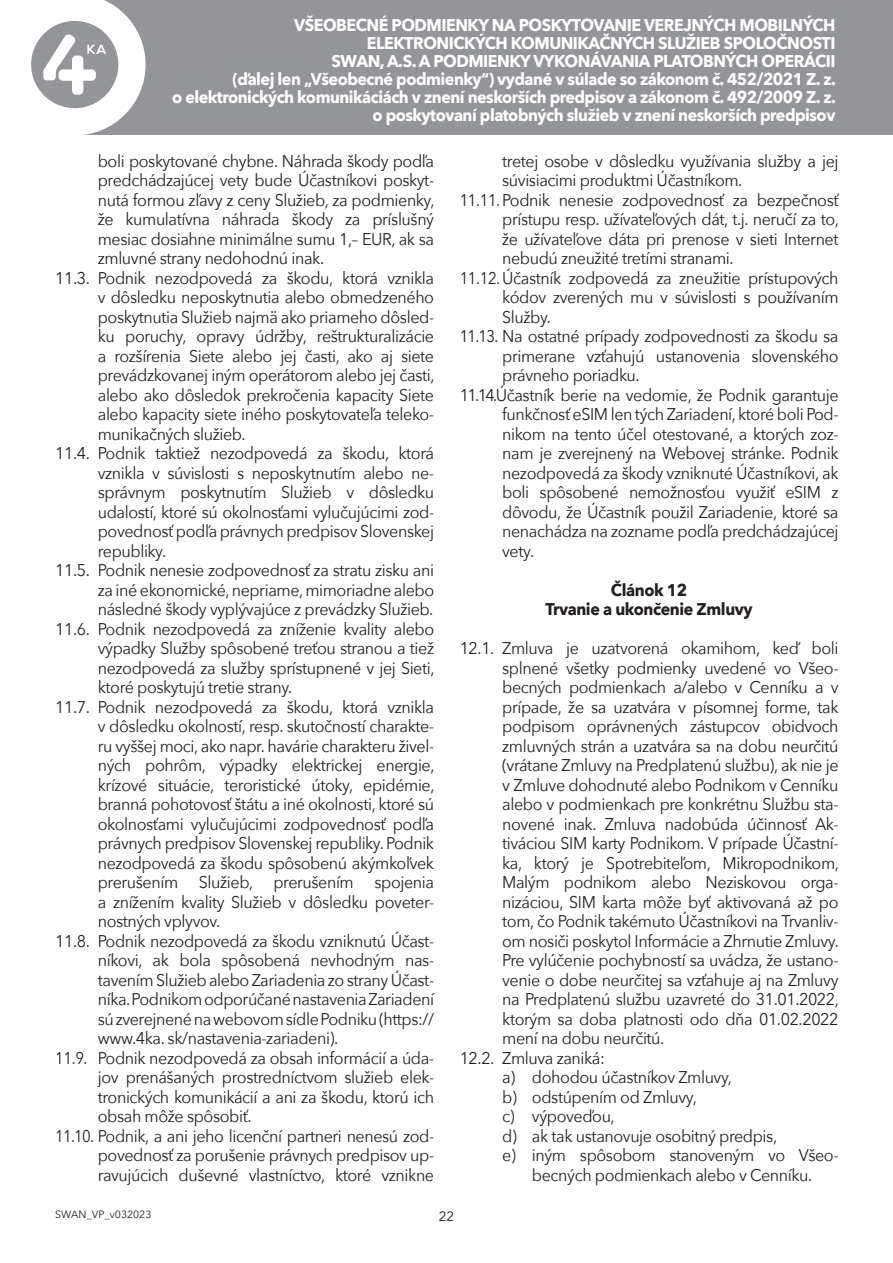
<style>
.page{position:relative;width:893px;height:1263px;background:#fff}
.page>*{position:absolute;margin:0;border:0;box-sizing:border-box;transform-origin:0 0}
.t1{font:16.95px "Avenir Next";letter-spacing:-.025em;color:#231f20;scale:.95 1}
.t2{font:700 16.95px/18px "Avenir Next";letter-spacing:-.03em;color:#fff;text-align:right;scale:.95 1}
.t3{font:16.95px "Avenir Next";letter-spacing:-.025em;color:#231f20;scale:.88 1}
.t4{font:700 16.95px/19.5px "Avenir Next";letter-spacing:-.025em;color:#231f20;text-align:center;scale:.95 1}
.t5{font:13.5px "Avenir";color:#231f20}
.t6{font:10.5px "Avenir Next";color:#231f20}
</style>
<div class="page">
<div style="left:0;top:0;width:893px;height:135px;background:#939598"></div>
<svg style="left:0;top:0;width:146px;height:135px"></svg>
<p class="t2" style="left:172px;top:16px;width:700px">VŠEOBECNÉ PODMIENKY NA POSKYTOVANIE VEREJNÝCH MOBILNÝCH ELEKTRONICKÝCH KOMUNIKAČNÝCH SLUŽIEB SPOLOČNOSTI<br>SWAN, A.S. A PODMIENKY VYKONÁVANIA PLATOBNÝCH OPERÁCII<br>(ďalej len „Všeobecné podmienky“) vydané v súlade so zákonom č. 452/2021 Z. z.<br>o elektronických komunikáciách v znení neskorších predpisov a zákonom č. 492/2009 Z. z. o poskytovaní platobných služieb v znení neskorších predpisov</p>
<p class="t1" style="left:98px;top:147px;width:356px">boli poskytované chybne. Náhrada škody podľa</p>
<p class="t1" style="left:98px;top:166px;width:356px">predchádzajúcej vety bude Účastníkovi poskyt-</p>
<p class="t1" style="left:98px;top:186px;width:356px">nutá formou zľavy z ceny Služieb, za podmienky,</p>
<p class="t1" style="left:98px;top:205px;width:356px">že kumulatívna náhrada škody za príslušný</p>
<p class="t1" style="left:98px;top:225px;width:356px">mesiac dosiahne minimálne sumu 1,– EUR, ak sa</p>
<p class="t1" style="left:98px;top:244px;width:240px">zmluvné strany nedohodnú inak.</p>
<p class="t1" style="left:55px;top:264px;width:400px">11.3. Podnik nezodpovedá za škodu, ktorá vznikla</p>
<p class="t1" style="left:98px;top:283px;width:356px">v dôsledku neposkytnutia alebo obmedzeného</p>
<p class="t1" style="left:98px;top:303px;width:356px">poskytnutia Služieb najmä ako priameho dôsled-</p>
<p class="t1" style="left:98px;top:322px;width:356px">ku poruchy, opravy údržby, reštrukturalizácie</p>
<p class="t1" style="left:98px;top:342px;width:356px">a rozšírenia Siete alebo jej časti, ako aj siete</p>
<p class="t1" style="left:98px;top:361px;width:356px">prevádzkovanej iným operátorom alebo jej časti,</p>
<p class="t1" style="left:98px;top:381px;width:356px">alebo ako dôsledok prekročenia kapacity Siete</p>
<p class="t1" style="left:98px;top:400px;width:356px">alebo kapacity siete iného poskytovateľa teleko-</p>
<p class="t1" style="left:98px;top:420px;width:157px">munikačných služieb.</p>
<p class="t1" style="left:55px;top:439px;width:400px">11.4. Podnik taktiež nezodpovedá za škodu, ktorá</p>
<p class="t1" style="left:98px;top:459px;width:356px">vznikla v súvislosti s neposkytnutím alebo ne-</p>
<p class="t1" style="left:98px;top:478px;width:356px">správnym poskytnutím Služieb v dôsledku</p>
<p class="t1" style="left:98px;top:498px;width:356px">udalostí, ktoré sú okolnosťami vylučujúcimi zod-</p>
<p class="t1" style="left:98px;top:517px;width:356px">povednosť podľa právnych predpisov Slovenskej</p>
<p class="t1" style="left:98px;top:537px;width:74px">republiky.</p>
<p class="t1" style="left:55px;top:556px;width:400px">11.5. Podnik nenesie zodpovednosť za stratu zisku ani</p>
<p class="t1" style="left:98px;top:576px;width:356px">za iné ekonomické, nepriame, mimoriadne alebo</p>
<p class="t1" style="left:98px;top:595px;width:355px">následné škody vyplývajúce z prevádzky Služieb.</p>
<p class="t1" style="left:55px;top:615px;width:400px">11.6. Podnik nezodpovedá za zníženie kvality alebo</p>
<p class="t1" style="left:98px;top:634px;width:356px">výpadky Služby spôsobené treťou stranou a tiež</p>
<p class="t1" style="left:98px;top:654px;width:356px">nezodpovedá za služby sprístupnené v jej Sieti,</p>
<p class="t1" style="left:98px;top:673px;width:206px">ktoré poskytujú tretie strany.</p>
<p class="t1" style="left:55px;top:693px;width:400px">11.7. Podnik nezodpovedá za škodu, ktorá vznikla</p>
<p class="t1" style="left:98px;top:712px;width:356px">v dôsledku okolností, resp. skutočností charakte-</p>
<p class="t1" style="left:98px;top:732px;width:356px">ru vyššej moci, ako napr. havárie charakteru živel-</p>
<p class="t1" style="left:98px;top:751px;width:356px">ných pohrôm, výpadky elektrickej energie,</p>
<p class="t1" style="left:98px;top:771px;width:356px">krízové situácie, teroristické útoky, epidémie,</p>
<p class="t1" style="left:98px;top:790px;width:356px">branná pohotovosť štátu a iné okolnosti, ktoré sú</p>
<p class="t1" style="left:98px;top:810px;width:356px">okolnosťami vylučujúcimi zodpovednosť podľa</p>
<p class="t1" style="left:98px;top:829px;width:356px">právnych predpisov Slovenskej republiky. Podnik</p>
<p class="t1" style="left:98px;top:849px;width:356px">nezodpovedá za škodu spôsobenú akýmkoľvek</p>
<p class="t1" style="left:98px;top:868px;width:356px">prerušením Služieb, prerušením spojenia</p>
<p class="t1" style="left:98px;top:888px;width:356px">a znížením kvality Služieb v dôsledku poveter-</p>
<p class="t1" style="left:98px;top:907px;width:131px">nostných vplyvov.</p>
<p class="t1" style="left:55px;top:927px;width:400px">11.8. Podnik nezodpovedá za škodu vzniknutú Účast-</p>
<p class="t1" style="left:98px;top:946px;width:356px">níkovi, ak bola spôsobená nevhodným nas-</p>
<p class="t1" style="left:98px;top:966px;width:356px">tavením Služieb alebo Zariadenia zo strany Účast-</p>
<p class="t1" style="left:98px;top:985px;width:356px">níka. Podnikom odporúčané nastavenia Zariadení</p>
<p class="t1" style="left:98px;top:1005px;width:356px">sú zverejnené na webovom sídle Podniku (https://</p>
<p class="t1" style="left:98px;top:1024px;width:255px">www.4ka. sk/nastavenia-zariadeni).</p>
<p class="t3" style="left:55px;top:1044px;width:432px">11.9. Podnik nezodpovedá za obsah informácií a úda-</p>
<p class="t1" style="left:98px;top:1063px;width:356px">jov prenášaných prostredníctvom služieb elek-</p>
<p class="t1" style="left:98px;top:1083px;width:356px">tronických komunikácií a ani za škodu, ktorú ich</p>
<p class="t1" style="left:98px;top:1102px;width:163px">obsah môže spôsobiť.</p>
<p class="t3" style="left:55px;top:1122px;width:432px">11.10. Podnik, a ani jeho licenční partneri nenesú zod-</p>
<p class="t1" style="left:98px;top:1141px;width:356px">povednosť za porušenie právnych predpisov up-</p>
<p class="t1" style="left:98px;top:1161px;width:356px">ravujúcich duševné vlastníctvo, ktoré vznikne</p>
<p class="t1" style="left:502px;top:147px;width:356px">tretej osobe v dôsledku využívania služby a jej</p>
<p class="t1" style="left:502px;top:166px;width:254px">súvisiacimi produktmi Účastníkom.</p>
<p class="t3" style="left:460px;top:186px;width:432px">11.11. Podnik nenesie zodpovednosť za bezpečnosť</p>
<p class="t1" style="left:502px;top:205px;width:356px">prístupu resp. užívateľových dát, t.j. neručí za to,</p>
<p class="t1" style="left:502px;top:225px;width:356px">že užívateľove dáta pri prenose v sieti Internet</p>
<p class="t1" style="left:502px;top:244px;width:245px">nebudú zneužité tretími stranami.</p>
<p class="t3" style="left:460px;top:264px;width:432px">11.12. Účastník zodpovedá za zneužitie prístupových</p>
<p class="t1" style="left:502px;top:283px;width:356px">kódov zverených mu v súvislosti s používaním</p>
<p class="t1" style="left:502px;top:303px;width:53px">Služby.</p>
<p class="t3" style="left:460px;top:322px;width:432px">11.13. Na ostatné prípady zodpovednosti za škodu sa</p>
<p class="t1" style="left:502px;top:342px;width:356px">primerane vzťahujú ustanovenia slovenského</p>
<p class="t1" style="left:502px;top:361px;width:146px">právneho poriadku.</p>
<p class="t1" style="left:460px;top:381px;width:400px">11.14.Účastník berie na vedomie, že Podnik garantuje</p>
<p class="t1" style="left:502px;top:400px;width:356px">funkčnosť eSIM len tých Zariadení, ktoré boli Pod-</p>
<p class="t1" style="left:502px;top:420px;width:356px">nikom na tento účel otestované, a ktorých zoz-</p>
<p class="t1" style="left:502px;top:439px;width:356px">nam je zverejnený na Webovej stránke. Podnik</p>
<p class="t1" style="left:502px;top:459px;width:356px">nezodpovedá za škody vzniknuté Účastníkovi, ak</p>
<p class="t1" style="left:502px;top:478px;width:356px">boli spôsobené nemožnosťou využiť eSIM z</p>
<p class="t1" style="left:502px;top:498px;width:356px">dôvodu, že Účastník použil Zariadenie, ktoré sa</p>
<p class="t1" style="left:502px;top:517px;width:356px">nenachádza na zozname podľa predchádzajúcej</p>
<p class="t1" style="left:502px;top:537px;width:35px">vety.</p>
<p class="t4" style="left:546px;top:580px;width:220px">Článok 12<br>Trvanie a ukončenie Zmluvy</p>
<p class="t1" style="left:460px;top:634px;width:400px">12.1. Zmluva je uzatvorená okamihom, keď boli</p>
<p class="t1" style="left:502px;top:654px;width:356px">splnené všetky podmienky uvedené vo Všeo-</p>
<p class="t1" style="left:502px;top:673px;width:356px">becných podmienkach a/alebo v Cenníku a v</p>
<p class="t1" style="left:502px;top:693px;width:356px">prípade, že sa uzatvára v písomnej forme, tak</p>
<p class="t1" style="left:502px;top:712px;width:356px">podpisom oprávnených zástupcov obidvoch</p>
<p class="t1" style="left:502px;top:732px;width:356px">zmluvných strán a uzatvára sa na dobu neurčitú</p>
<p class="t1" style="left:502px;top:751px;width:356px">(vrátane Zmluvy na Predplatenú službu), ak nie je</p>
<p class="t1" style="left:502px;top:771px;width:356px">v Zmluve dohodnuté alebo Podnikom v Cenníku</p>
<p class="t1" style="left:502px;top:790px;width:356px">alebo v podmienkach pre konkrétnu Službu sta-</p>
<p class="t1" style="left:502px;top:810px;width:356px">novené inak. Zmluva nadobúda účinnosť Ak-</p>
<p class="t1" style="left:502px;top:829px;width:356px">tiváciou SIM karty Podnikom. V prípade Účastní-</p>
<p class="t1" style="left:502px;top:849px;width:356px">ka, ktorý je Spotrebiteľom, Mikropodnikom,</p>
<p class="t1" style="left:502px;top:868px;width:356px">Malým podnikom alebo Neziskovou orga-</p>
<p class="t1" style="left:502px;top:888px;width:356px">nizáciou, SIM karta môže byť aktivovaná až po</p>
<p class="t1" style="left:502px;top:907px;width:356px">tom, čo Podnik takémuto Účastníkovi na Trvanliv-</p>
<p class="t1" style="left:502px;top:927px;width:356px">om nosiči poskytol Informácie a Zhrnutie Zmluvy.</p>
<p class="t1" style="left:502px;top:946px;width:356px">Pre vylúčenie pochybností sa uvádza, že ustano-</p>
<p class="t1" style="left:502px;top:966px;width:356px">venie o dobe neurčitej sa vzťahuje aj na Zmluvy</p>
<p class="t1" style="left:502px;top:985px;width:356px">na Predplatenú službu uzavreté do 31.01.2022,</p>
<p class="t1" style="left:502px;top:1005px;width:356px">ktorým sa doba platnosti odo dňa 01.02.2022</p>
<p class="t1" style="left:502px;top:1024px;width:172px">mení na dobu neurčitú.</p>
<p class="t1" style="left:460px;top:1044px;width:154px">12.2. Zmluva zaniká:</p>
<p class="t1" style="left:502px;top:1063px;width:244px">a) dohodou účastníkov Zmluvy,</p>
<p class="t1" style="left:502px;top:1083px;width:207px">b) odstúpením od Zmluvy,</p>
<p class="t1" style="left:502px;top:1102px;width:120px">c) výpoveďou,</p>
<p class="t1" style="left:502px;top:1122px;width:291px">d) ak tak ustanovuje osobitný predpis,</p>
<p class="t1" style="left:502px;top:1141px;width:356px">e) iným spôsobom stanoveným vo Všeo-</p>
<p class="t1" style="left:532px;top:1161px;width:296px">becných podmienkach alebo v Cenníku.</p>
<p class="t6" style="left:55px;top:1206px;width:98px">SWAN_VP_v032023</p>
<p class="t5" style="left:439px;top:1208px;width:17px">22</p>
</div>
